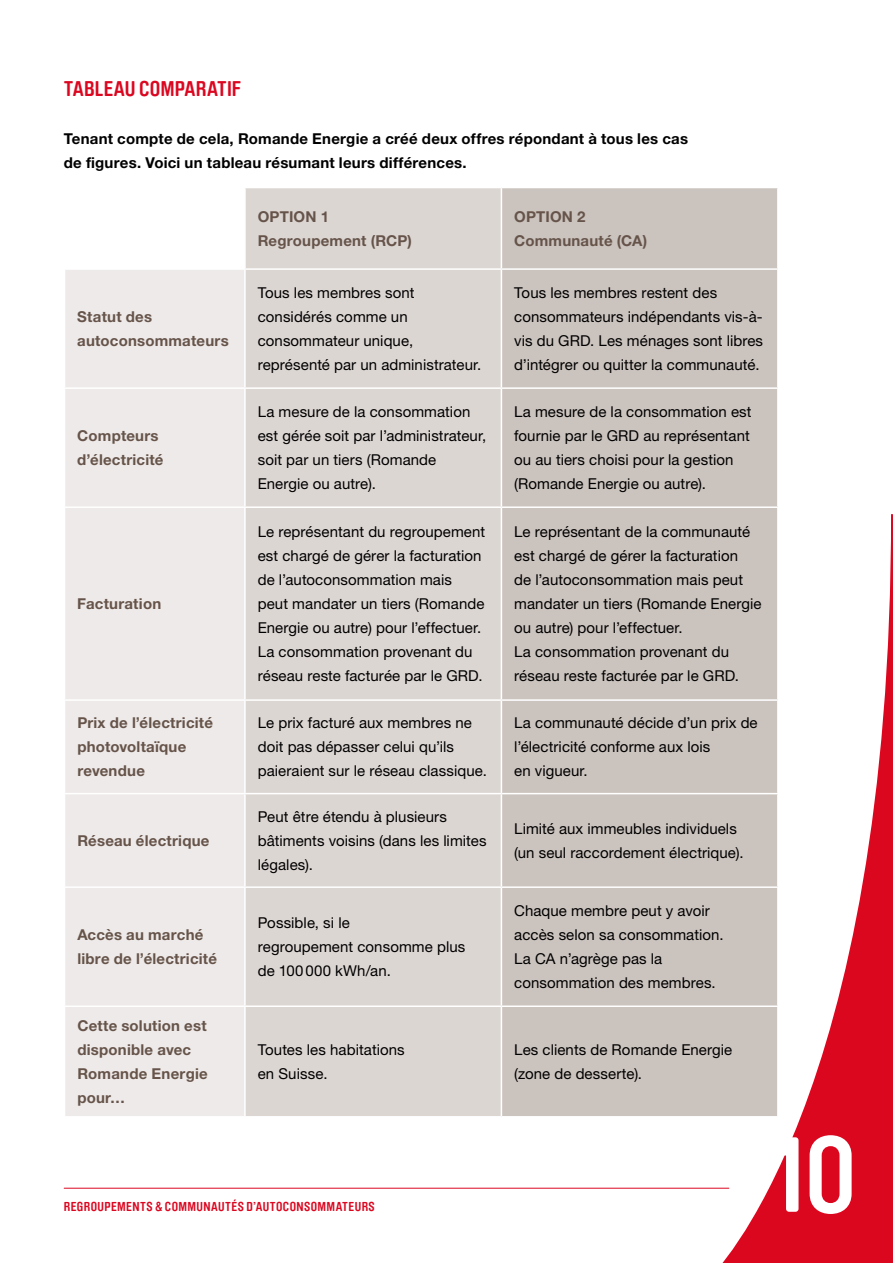
<style>
.page{position:relative;width:893px;height:1263px;background:#fff}
.page>*{position:absolute;margin:0;border:0;box-sizing:border-box;transform-origin:0 0}
.t1{font:700 105px "Brauer Neue Std";color:#fff}
.t2{font:700 21px "Brauer Neue Std";letter-spacing:.005em;color:#db0720}
.t3{font:15px/24px "Helvetica Neue LT Pro";letter-spacing:.005em;color:#000}
.t4{font:700 15px/24px "Helvetica Neue LT Pro";letter-spacing:.015em;color:#66544a}
.t5{font:700 15px/24px "Helvetica Neue LT Pro";letter-spacing:.015em;color:#000}
.t6{font:700 12.75px "Brauer Neue Std";letter-spacing:.03em;color:#db0720}
</style>
<div class="page">
<div style="left:246px;top:188px;width:255px;height:928px;background:#dcd6d3"></div>
<div style="left:502px;top:188px;width:275px;height:928px;background:#cbc3be"></div>
<div style="left:65px;top:270px;width:179px;height:846px;background:#eeeae9"></div>
<hr style="left:245px;top:268px;width:256px;height:2px;background:#fff">
<hr style="left:501px;top:268px;width:278px;height:2px;background:#fff">
<hr style="left:64px;top:387px;width:181px;height:2px;background:#fff">
<hr style="left:245px;top:387px;width:256px;height:2px;background:#fff">
<hr style="left:501px;top:387px;width:278px;height:2px;background:#fff">
<hr style="left:64px;top:506px;width:181px;height:2px;background:#fff">
<hr style="left:245px;top:506px;width:256px;height:2px;background:#fff">
<hr style="left:501px;top:506px;width:278px;height:2px;background:#fff">
<hr style="left:64px;top:699px;width:181px;height:2px;background:#fff">
<hr style="left:245px;top:699px;width:256px;height:2px;background:#fff">
<hr style="left:501px;top:699px;width:278px;height:2px;background:#fff">
<hr style="left:64px;top:793px;width:181px;height:1px;background:#fff">
<hr style="left:245px;top:793px;width:256px;height:1px;background:#fff">
<hr style="left:501px;top:793px;width:278px;height:1px;background:#fff">
<hr style="left:64px;top:886px;width:181px;height:2px;background:#fff">
<hr style="left:245px;top:886px;width:256px;height:2px;background:#fff">
<hr style="left:501px;top:886px;width:278px;height:2px;background:#fff">
<hr style="left:64px;top:1005px;width:181px;height:2px;background:#fff">
<hr style="left:245px;top:1005px;width:256px;height:2px;background:#fff">
<hr style="left:501px;top:1005px;width:278px;height:2px;background:#fff">
<hr style="left:64px;top:1188px;width:665px;height:1px;background:#db0720">
<svg style="left:711px;top:514px;width:182px;height:749px"></svg>
<h2 class="t2" style="left:64px;top:76px;width:179px">TABLEAU COMPARATIF</h2>
<p class="t5" style="left:64px;top:126px;width:626px">Tenant compte de cela, Romande Energie a créé deux offres répondant à tous les cas de figures. Voici un tableau résumant leurs différences.</p>
<p class="t4" style="left:258px;top:204px;width:156px">OPTION 1<br>Regroupement (RCP)</p>
<p class="t4" style="left:514px;top:204px;width:135px">OPTION 2<br>Communauté (CA)</p>
<p class="t4" style="left:77px;top:304px;width:153px">Statut des autoconsommateurs</p>
<p class="t4" style="left:77px;top:423px;width:88px">Compteurs d’électricité</p>
<p class="t3" style="left:258px;top:280px;width:225px">Tous les membres sont considérés comme un consommateur unique, représenté par un administrateur.</p>
<p class="t3" style="left:514px;top:280px;width:250px">Tous les membres restent des consommateurs indépendants vis-à&shy;vis du GRD. Les ménages sont libres d’intégrer ou quitter la communauté.</p>
<p class="t3" style="left:258px;top:399px;width:230px">La mesure de la consommation est gérée soit par l’administrateur, soit par un tiers (Romande<br>Energie ou autre).</p>
<p class="t3" style="left:514px;top:399px;width:239px">La mesure de la consommation est fournie par le GRD au représentant ou au tiers choisi pour la gestion (Romande Energie ou autre).</p>
<p class="t4" style="left:77px;top:591px;width:85px">Facturation</p>
<p class="t3" style="left:258px;top:519px;width:229px">Le représentant du regroupement est chargé de gérer la facturation de l’autoconsommation mais peut mandater un tiers (Romande<br>Energie ou autre) pour l’effectuer.<br>La consommation provenant du réseau reste facturée par le GRD.</p>
<p class="t3" style="left:514px;top:519px;width:249px">Le représentant de la communauté est chargé de gérer la facturation<br>de l’autoconsommation mais peut mandater un tiers (Romande Energie ou autre) pour l’effectuer.<br>La consommation provenant du réseau reste facturée par le GRD.</p>
<p class="t4" style="left:77px;top:710px;width:137px">Prix de l’électricité photovoltaïque revendue</p>
<p class="t3" style="left:258px;top:710px;width:231px">Le prix facturé aux membres ne doit pas dépasser celui qu’ils paieraient sur le réseau classique.</p>
<p class="t3" style="left:514px;top:710px;width:245px">La communauté décide d’un prix de l’électricité conforme aux lois<br>en vigueur.</p>
<p class="t4" style="left:77px;top:828px;width:134px">Réseau électrique</p>
<p class="t3" style="left:258px;top:804px;width:230px">Peut être étendu à plusieurs bâtiments voisins (dans les limites légales).</p>
<p class="t3" style="left:514px;top:816px;width:231px">Limité aux immeubles individuels (un seul raccordement électrique).</p>
<p class="t4" style="left:77px;top:922px;width:141px">Accès au marché libre de l’électricité</p>
<p class="t3" style="left:258px;top:910px;width:209px">Possible, si le<br>regroupement consomme plus de 100000 kWh/an.</p>
<p class="t3" style="left:514px;top:898px;width:211px">Chaque membre peut y avoir accès selon sa consommation.<br>La CA n’agrège pas la consommation des membres.</p>
<p class="t4" style="left:77px;top:1013px;width:132px">Cette solution est disponible avec<br>Romande Energie pour…</p>
<p class="t3" style="left:258px;top:1037px;width:148px">Toutes les habitations en Suisse.</p>
<p class="t3" style="left:514px;top:1037px;width:219px">Les clients de Romande Energie (zone de desserte).</p>
<p class="t6" style="left:64px;top:1199px;width:312px">REGROUPEMENTS &amp; COMMUNAUTÉS D’AUTOCONSOMMATEURS</p>
<h1 class="t1" style="left:769px;top:1115px;width:90px">10</h1>
</div>
